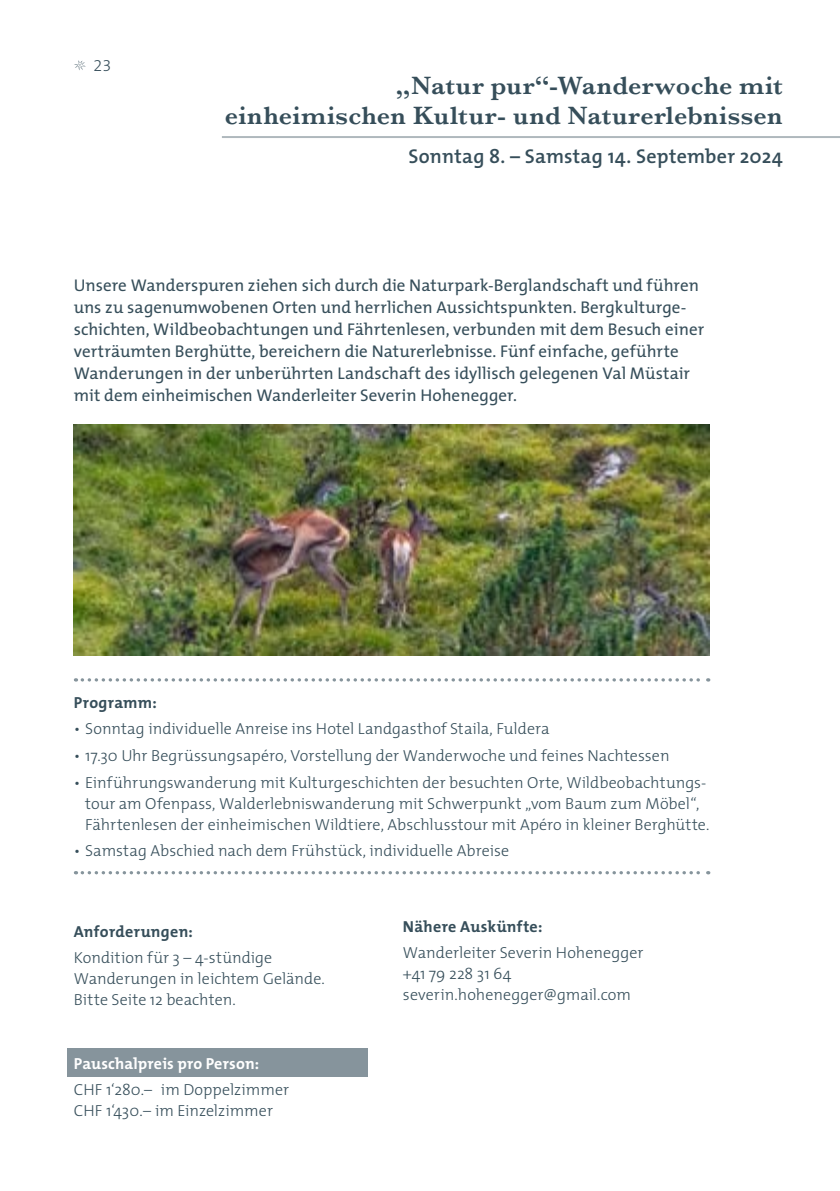
<style>
.page{position:relative;width:840px;height:1191px;background:#fff}
.page>*{position:absolute;margin:0;border:0;box-sizing:border-box;transform-origin:0 0}
.t1{font:600 26px/30px "Baskerville";letter-spacing:.015em;color:#364e5a;text-align:right}
.t2{font:600 20px "The Mix";letter-spacing:.01em;color:#364e5a}
.t3{font:17px/22px "The Mix";letter-spacing:.005em;color:#364e5a}
.t4{font:300 16px/21px "The Mix";letter-spacing:.005em;color:#364e5a}
.t5{font:700 16px "The Mix";letter-spacing:.02em;color:#364e5a}
.t6{font:700 16px "The Mix";letter-spacing:.01em;color:#fff}
.t7{font:16px "The Mix Light Expert";color:#364e5a}
</style>
<div class="page">
<svg style="left:74px;top:60px;width:12px;height:10px"></svg>
<div style="left:67px;top:1048px;width:300px;height:28px;background:#86949c"></div>
<svg style="left:82px;top:678px;width:626px;height:3px"></svg>
<svg style="left:82px;top:871px;width:626px;height:3px"></svg>
<hr style="left:222px;top:136px;width:617px;height:2px;background:#364e5a">
<img style="left:74px;top:424px;width:635px;height:231px">
<p class="t7" style="left:93px;top:53px;width:19px">23</p>
<h1 class="t1" style="left:224px;top:71px;width:559px">„Natur pur“-Wanderwoche mit einheimischen Kultur- und Naturerlebnissen</h1>
<p class="t2" style="left:408px;top:140px;width:375px">Sonntag 8. – Samstag 14. September 2024</p>
<p class="t3" style="left:74px;top:274px;width:631px">Unsere Wanderspuren ziehen sich durch die Naturpark-Berglandschaft und führen uns zu sagenumwobenen Orten und herrlichen Aussichtspunkten. Bergkulturge&shy;schichten, Wildbeobachtungen und Fährtenlesen, verbunden mit dem Besuch einer verträumten Berghütte, bereichern die Naturerlebnisse. Fünf einfache, geführte Wanderungen in der unberührten Landschaft des idyllisch gelegenen Val Müstair mit dem einheimischen Wanderleiter Severin Hohenegger.</p>
<p class="t5" style="left:74px;top:688px;width:84px">Programm:</p>
<p class="t4" style="left:74px;top:718px;width:477px">• Sonntag individuelle Anreise ins Hotel Landgasthof Staila, Fuldera</p>
<p class="t4" style="left:74px;top:744px;width:597px">• 17.30 Uhr Begrüssungsapéro, Vorstellung der Wanderwoche und feines Nachtessen</p>
<p class="t4" style="left:85px;top:771px;width:625px;text-indent:-11px">• Einführungswanderung mit Kulturgeschichten der besuchten Orte, Wildbeobachtungs&shy;tour am Ofenpass, Walderlebniswanderung mit Schwerpunkt „vom Baum zum Möbel“,<br>Fährtenlesen der einheimischen Wildtiere, Abschlusstour mit Apéro in kleiner Berghütte.</p>
<p class="t4" style="left:74px;top:840px;width:436px">• Samstag Abschied nach dem Frühstück, individuelle Abreise</p>
<p class="t5" style="left:74px;top:918px;width:121px">Anforderungen:</p>
<p class="t4" style="left:74px;top:947px;width:252px">Kondition für 3 – 4-stündige<br>Wanderungen in leichtem Gelände.<br>Bitte Seite 12 beachten.</p>
<p class="t6" style="left:74px;top:1049px;width:187px">Pauschalpreis pro Person:</p>
<p class="t4" style="left:74px;top:1079px;width:217px">CHF 1‘280.– im Doppelzimmer<br>CHF 1‘430.– im Einzelzimmer</p>
<p class="t5" style="left:403px;top:912px;width:141px">Nähere Auskünfte:</p>
<p class="t4" style="left:403px;top:941px;width:242px">Wanderleiter Severin Hohenegger +41 79 228 31 64 severin.hohenegger@gmail.com</p>
</div>
